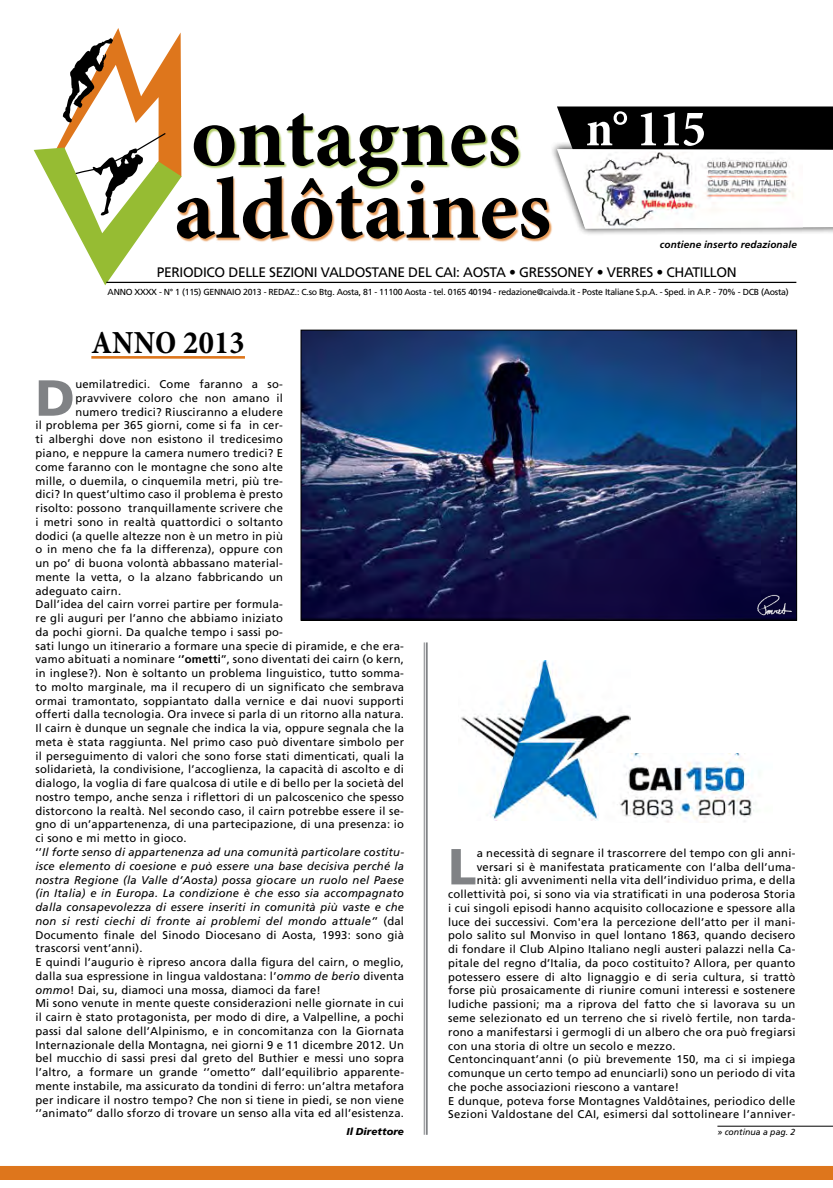
<style>
.page{position:relative;width:833px;height:1188px;background:#fff}
.page>*{position:absolute;margin:0;border:0;box-sizing:border-box;transform-origin:0 0}
.t1{font:700 87.5px/72.6px "Minion Pro";color:#000}
.t2{font:700 condensed 51.75px "Minion Pro";color:#fff}
.t3{font:900 50.62px "Frutiger LT Std";color:#808285}
.t4{font:700 condensed 32.5px "Minion Pro";letter-spacing:.01em;color:#000}
.t5{font:13.75px "Frutiger";letter-spacing:-.025em;color:#000}
.t6{font:11.25px/13.8px "Frutiger";letter-spacing:.02em;color:#000}
.t7{font:italic 11.25px/13.8px "Frutiger LT Std";letter-spacing:.02em;color:#000;text-align:justify}
.t8{font:italic 700 10px "Frutiger LT Std";letter-spacing:.01em;color:#000}
.t9{font:italic 900 10px "Frutiger LT Std";letter-spacing:.005em;color:#000}
.t10{font:8.75px "Frutiger";letter-spacing:-.03em;color:#000}
.t11{font:italic 8.75px "Frutiger LT Std";letter-spacing:.005em;color:#000}
.s1{font-weight:700}
.s2{font-family:"Frutiger";font-style:normal}
.s3{font-family:"Frutiger LT Std";font-style:italic}
</style>
<div class="page">
<svg style="left:0;top:1166px;width:833px;height:1px"></svg>
<div style="left:0;top:1167px;width:833px;height:12px;background:#de761c"></div>
<div style="left:194px;top:114px;width:327px;height:76px;background:#96bc33;opacity:.75"></div>
<div style="left:177px;top:177px;width:375px;height:65px;background:#de761c;opacity:.75"></div>
<svg style="left:34px;top:28px;width:148px;height:257px"></svg>
<hr style="left:106px;top:282px;width:690px;height:1px;background:#000">
<div style="left:550px;top:141px;width:283px;height:95px;background:#000;opacity:.85"></div>
<svg style="left:557px;top:106px;width:276px;height:122px"></svg>
<img style="left:583px;top:152px;width:220px;height:76px">
<hr style="left:426px;top:642px;width:2px;height:492px;background:#808285">
<hr style="left:424px;top:642px;width:1px;height:492px;background:#808285">
<hr style="left:91px;top:356px;width:154px;height:2px;background:#de761c">
<img style="left:303px;top:332px;width:492px;height:286px">
<div style="left:301px;top:330px;width:496px;height:290px;border:1px solid #000"></div>
<img style="left:461px;top:660px;width:170px;height:160px">
<img style="left:600px;top:753px;width:155px;height:69px">
<hr style="left:717px;top:1125px;width:116px;height:1px;background:#000">
<img style="left:753px;top:594px;width:41px;height:22px">
<h2 class="t2" style="left:586px;top:93px;width:122px">N° 115</h2>
<h1 class="t1" style="left:174px;top:99px;width:378px">ontagnes aldôtaines</h1>
<p class="t5" style="left:157px;top:264px;width:581px">periodico delle sezioni valdostane del cAI : aosta • gressoney • verres • chatillon</p>
<p class="t10" style="left:108px;top:287px;width:682px">Anno xxxX - n° 1 (115) gennaio 2013 - Redaz.: C.so Btg. Aosta, 81 - 11100 Aosta - tel. 0165 40194 - redazione@caivda.it - Poste Italiane S.p.A. - Sped. in A.P. - 70% - DCB (Aosta)</p>
<p class="t8" style="left:660px;top:239px;width:139px">contiene inserto redazionale</p>
<h3 class="t4" style="left:91px;top:320px;width:155px">ANNO 2013</h3>
<h3 class="t3" style="left:35px;top:367px;width:41px">D</h3>
<p class="t6" style="left:75px;top:377px;width:209px">uemilatredici. Come faranno a so-</p>
<p class="t6" style="left:75px;top:391px;width:209px">pravvivere coloro che non amano il</p>
<p class="t6" style="left:75px;top:404px;width:209px">numero tredici? Riusciranno a eludere</p>
<p class="t6" style="left:35px;top:418px;width:249px">il problema per 365 giorni, come si fa in cer-</p>
<p class="t6" style="left:35px;top:432px;width:249px">ti alberghi dove non esistono il tredicesimo</p>
<p class="t6" style="left:35px;top:446px;width:246px">piano, e neppure la camera numero tredici? E</p>
<p class="t6" style="left:35px;top:459px;width:249px">come faranno con le montagne che sono alte</p>
<p class="t6" style="left:35px;top:473px;width:249px">mille, o duemila, o cinquemila metri, più tre-</p>
<p class="t6" style="left:35px;top:487px;width:249px">dici? I n quest’ultimo caso il problema è presto</p>
<p class="t6" style="left:35px;top:501px;width:249px">risolto: possono tranquillamente scrivere che</p>
<p class="t6" style="left:35px;top:514px;width:249px">i metri sono in realtà quattordici o soltanto</p>
<p class="t6" style="left:35px;top:528px;width:249px">dodici (a quelle altezze non è un metro in più</p>
<p class="t6" style="left:35px;top:542px;width:249px">o in meno che fa la differenza), oppure con</p>
<p class="t6" style="left:35px;top:556px;width:249px">un po’ di buona volontà abbassano material-</p>
<p class="t6" style="left:35px;top:569px;width:249px">mente la vetta, o la alzano fabbricando un</p>
<p class="t6" style="left:35px;top:583px;width:87px">adeguato cairn.</p>
<p class="t6" style="left:35px;top:597px;width:249px">Dall’idea del cairn vorrei partire per formula-</p>
<p class="t6" style="left:35px;top:611px;width:249px">re gli auguri per l’anno che abbiamo iniziato</p>
<p class="t6" style="left:35px;top:624px;width:249px">da pochi giorni. Da qualche tempo i sassi po-</p>
<p class="t6" style="left:35px;top:638px;width:370px">sati lungo un itinerario a formare una specie di piramide, e che era-</p>
<p class="t6" style="left:35px;top:652px;width:370px">vamo abituati a nominare ‘<span class="s1">’ometti</span>’’, sono diventati dei cairn (o kern,</p>
<p class="t6" style="left:35px;top:666px;width:370px">in inglese?). Non è soltanto un problema linguistico, tutto somma-</p>
<p class="t6" style="left:35px;top:679px;width:370px">to molto marginale, ma il recupero di un significato che sembrava</p>
<p class="t6" style="left:35px;top:693px;width:370px">ormai tramontato, soppiantato dalla vernice e dai nuovi supporti</p>
<p class="t6" style="left:35px;top:707px;width:370px">offerti dalla tecnologia. Ora invece si parla di un ritorno alla natura.</p>
<p class="t6" style="left:35px;top:721px;width:370px">I l cairn è dunque un segnale che indica la via, oppure segnala che la</p>
<p class="t6" style="left:35px;top:734px;width:370px">meta è stata raggiunta. Nel primo caso può diventare simbolo per</p>
<p class="t6" style="left:35px;top:748px;width:370px">il perseguimento di valori che sono forse stati dimenticati, quali la</p>
<p class="t6" style="left:35px;top:762px;width:370px">solidarietà, la condivisione, l’accoglienza, la capacità di ascolto e di</p>
<p class="t6" style="left:35px;top:776px;width:370px">dialogo, la voglia di fare qualcosa di utile e di bello per la società del</p>
<p class="t6" style="left:35px;top:789px;width:370px">nostro tempo, anche senza i riflettori di un palcoscenico che spesso</p>
<p class="t6" style="left:35px;top:803px;width:370px">distorcono la realtà. N el secondo caso, il cairn potrebbe essere il se-</p>
<p class="t6" style="left:35px;top:817px;width:370px">gno di un’appartenenza, di una partecipazione, di una presenza: io</p>
<p class="t6" style="left:35px;top:831px;width:153px">ci sono e mi metto in gioco.</p>
<p class="t7" style="left:35px;top:845px;width:370px"><span class="s2">‘’</span>Il forte senso di appartenenza ad una comunità particolare costitu&shy;isce elemento di coesione e può essere una base decisiva perché la nostra Regione (la Valle d’Aosta) possa giocare un ruolo nel Paese (in Italia) e in Europa. La condizione è che esso sia accompagnato dalla consapevolezza di essere inseriti in comunità più vaste e che non si resti ciechi di fronte ai problemi del mondo attuale’<span class="s2">’ (dal</span></p>
<p class="t6" style="left:35px;top:927px;width:370px">Documento finale del Sinodo Diocesano di Aosta, 1993: sono già trascorsi vent’anni).<br>E quindi l’augurio è ripreso ancora dalla figura del cairn, o meglio, dalla sua espressione in lingua valdostana: l’<span class="s3">ommo de berio</span> diventa <span class="s3">ommo</span>! Dai, su, diamoci una mossa, diamoci da fare!<br>Mi sono venute in mente queste considerazioni nelle giornate in cui il cairn è stato protagonista, per modo di dire, a Valpelline, a pochi passi dal salone dell’Alpinismo, e in concomitanza con la G iornata I nternazionale della Montagna, nei giorni 9 e 11 dicembre 2012. Un bel mucchio di sassi presi dal greto del Buthier e messi uno sopra l’altro, a formare un grande ‘’ometto’’ dall’equilibrio apparente&shy;mente instabile, ma assicurato da tondini di ferro: un’altra metafora per indicare il nostro tempo? Che non si tiene in piedi, se non viene ‘’animato’’ dallo sforzo di trovare un senso alla vita ed all’esistenza.</p>
<h3 class="t3" style="left:448px;top:835px;width:30px">L</h3>
<p class="t6" style="left:477px;top:845px;width:320px">a necessità di segnare il trascorrere del tempo con gli anni-</p>
<p class="t6" style="left:477px;top:859px;width:320px">versari si è manifestata praticamente con l’alba dell’uma-</p>
<p class="t6" style="left:477px;top:873px;width:320px">nità: gli avvenimenti nella vita dell’individuo prima, e della</p>
<p class="t6" style="left:448px;top:887px;width:349px">collettività poi, si sono via via stratificati in una poderosa Storia</p>
<p class="t6" style="left:448px;top:900px;width:349px">i cui singoli episodi hanno acquisito collocazione e spessore alla</p>
<p class="t6" style="left:448px;top:914px;width:349px">luce dei successivi. Com'era la percezione dell’atto per il mani-</p>
<p class="t6" style="left:448px;top:928px;width:349px">polo salito sul Monviso in quel lontano 1863, quando decisero</p>
<p class="t6" style="left:448px;top:942px;width:349px">di fondare il Club Alpino Italiano negli austeri palazzi nella Ca-</p>
<p class="t6" style="left:448px;top:955px;width:349px">pitale del regno d’Italia, da poco costituito? Allora, per quanto</p>
<p class="t6" style="left:448px;top:969px;width:349px">potessero essere di alto lignaggio e di seria cultura, si trattò</p>
<p class="t6" style="left:448px;top:983px;width:349px">forse più prosaicamente di riunire comuni interessi e sostenere</p>
<p class="t6" style="left:448px;top:997px;width:349px">ludiche passioni; ma a riprova del fatto che si lavorava su un</p>
<p class="t6" style="left:448px;top:1010px;width:349px">seme selezionato ed un terreno che si rivelò fertile, non tarda-</p>
<p class="t6" style="left:448px;top:1024px;width:349px">rono a manifestarsi i germogli di un albero che ora può fregiarsi</p>
<p class="t6" style="left:448px;top:1038px;width:229px">con una storia di oltre un secolo e mezzo.</p>
<p class="t6" style="left:448px;top:1052px;width:349px">Centoncinquant’anni (o più brevemente 150, ma ci si impiega</p>
<p class="t6" style="left:448px;top:1065px;width:349px">comunque un certo tempo ad enunciarli) sono un periodo di vita</p>
<p class="t6" style="left:448px;top:1079px;width:233px">che poche associazioni riescono a vantare!</p>
<p class="t6" style="left:448px;top:1093px;width:349px">E dunque, poteva forse Montagnes Valdôtaines, periodico delle</p>
<p class="t6" style="left:448px;top:1107px;width:349px">Sezioni Valdostane del CAI, esimersi dal sottolineare l’anniver-</p>
<p class="t9" style="left:346px;top:1124px;width:59px">Il Direttore</p>
<p class="t11" style="left:717px;top:1126px;width:79px">» continua a pag. 2</p>
</div>
